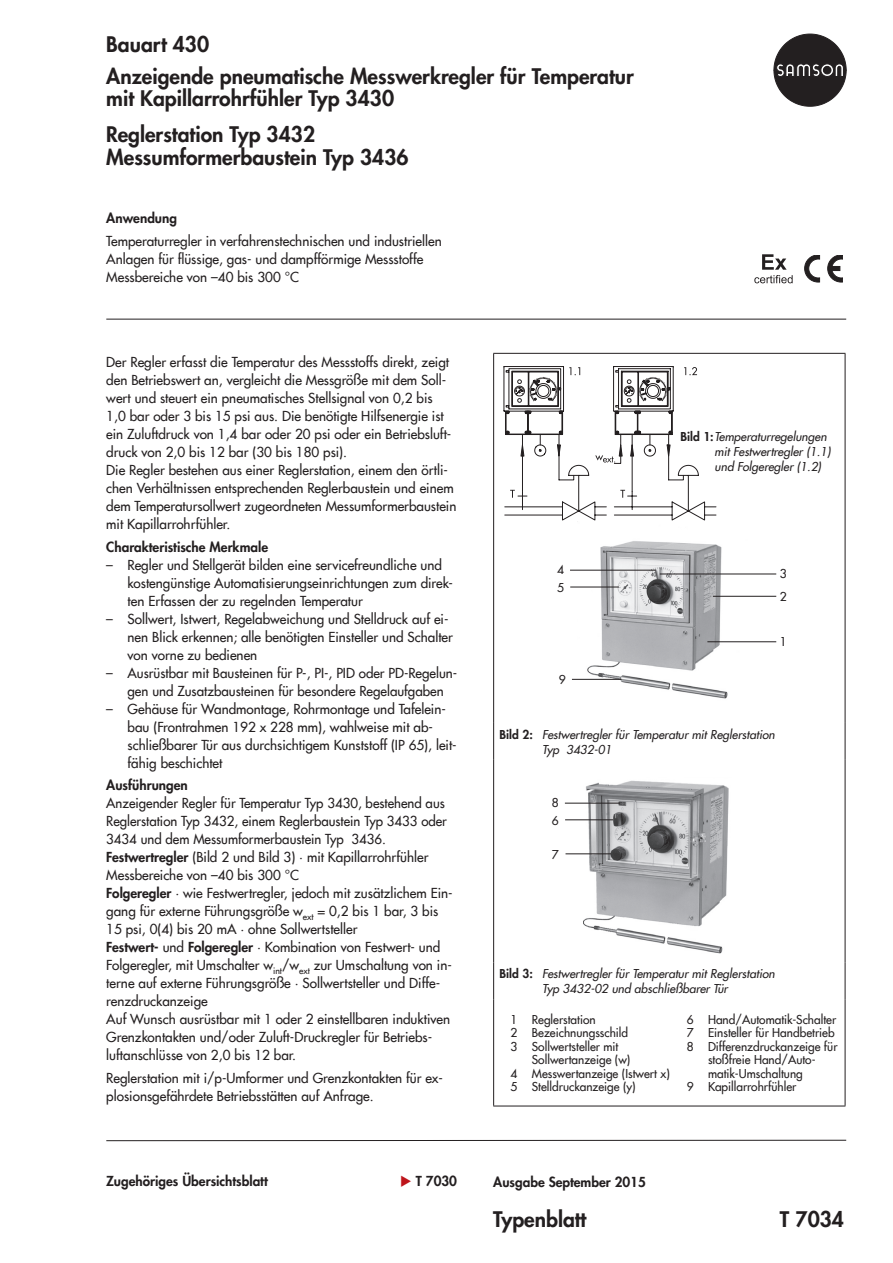
<style>
.page{position:relative;width:893px;height:1263px;background:#fff}
.page>*{position:absolute;margin:0;border:0;box-sizing:border-box;transform-origin:0 0}
.t1{font:800 21px/31.5px "Futura Com";color:#231f20}
.t2{font:500 13.5px/18px "Futura Com";color:#231f20}
.t3{font:800 13.5px "Futura Com";color:#231f20}
.t4{font:500 12px/23.1px "Futura Com";color:#231f20}
.t5{font:italic 500 12px/15px "Futura Com";color:#231f20}
.s1{font-family:"Futura";font-weight:400}
.s2{font-weight:800}
.s3{font-weight:800;font-style:normal}
.s4{color:#be151b}
</style>
<div class="page">
<svg style="left:774px;top:34px;width:72px;height:72px"></svg>
<hr style="left:106px;top:319px;width:740px;height:1px;background:#231f20">
<svg style="left:106px;top:1139px;width:741px;height:2px"></svg>
<svg style="left:805px;top:255px;width:15px;height:27px"></svg>
<svg style="left:828px;top:255px;width:15px;height:27px"></svg>
<div style="left:830px;top:266px;width:10px;height:5px;background:#231f20"></div>
<svg style="left:754px;top:254px;width:39px;height:29px"></svg>
<hr style="left:493px;top:353px;width:352px;height:1px;background:#231f20">
<hr style="left:493px;top:354px;width:1px;height:369px;background:#231f20">
<hr style="left:845px;top:354px;width:1px;height:369px;background:#231f20">
<hr style="left:493px;top:723px;width:1px;height:37px;background:#231f20">
<hr style="left:845px;top:723px;width:1px;height:37px;background:#231f20">
<hr style="left:493px;top:760px;width:1px;height:202px;background:#231f20">
<hr style="left:845px;top:760px;width:1px;height:202px;background:#231f20">
<hr style="left:493px;top:962px;width:1px;height:37px;background:#231f20">
<hr style="left:845px;top:962px;width:1px;height:37px;background:#231f20">
<hr style="left:493px;top:999px;width:1px;height:107px;background:#231f20">
<hr style="left:845px;top:999px;width:1px;height:107px;background:#231f20">
<hr style="left:493px;top:1106px;width:352px;height:1px;background:#231f20">
<svg style="left:503px;top:366px;width:214px;height:154px"></svg>
<img style="left:578px;top:541px;width:169px;height:158px">
<hr style="left:570px;top:570px;width:85px;height:1px;background:#231f20">
<hr style="left:660px;top:574px;width:116px;height:1px;background:#231f20">
<hr style="left:713px;top:596px;width:63px;height:1px;background:#231f20">
<hr style="left:707px;top:641px;width:69px;height:1px;background:#231f20">
<hr style="left:570px;top:587px;width:49px;height:1px;background:#231f20">
<hr style="left:572px;top:679px;width:49px;height:1px;background:#231f20">
<img style="left:583px;top:780px;width:146px;height:174px">
<hr style="left:565px;top:803px;width:55px;height:1px;background:#231f20">
<hr style="left:565px;top:819px;width:48px;height:1px;background:#231f20">
<hr style="left:565px;top:853px;width:46px;height:1px;background:#231f20">
<h1 class="t1" style="left:106px;top:28px;width:529px">Bauart 430<br>Anzeigende pneumatische Messwerkregler für Temperatur</h1>
<h1 class="t1" style="left:106px;top:79px;width:289px;line-height:36px">mit Kapillarrohrfühler Typ 3430<br>Reglerstation Typ 3432</h1>
<h1 class="t1" style="left:106px;top:140px;width:304px">Messumformerbaustein Typ 3436</h1>
<p class="t3" style="left:106px;top:208px;width:72px">Anwendung</p>
<p class="t2" style="left:106px;top:231px;width:337px">Temperaturregler in verfahrenstechnischen und industriellen<br>Anlagen für flüssige, gas- und dampfförmige Messstoffe<br>Messbereiche von –40 bis 300 °C</p>
<p class="t2" style="left:106px;top:352px;width:352px">Der Regler erfasst die Temperatur des Messstoffs direkt, zeigt den Betriebswert an, vergleicht die Messgröße mit dem Soll&shy;wert und steuert ein pneumatisches Stellsignal von 0,2 bis<br>1,0 bar oder 3 bis 15 psi aus. Die benötigte Hilfsenergie ist ein Zuluftdruck von 1,4 bar oder 20 psi oder ein Betriebsluft&shy;druck von 2,0 bis 12 bar (30 bis 180 psi).<br>Die Regler bestehen aus einer Reglerstation, einem den örtli&shy;chen Verhältnissen entsprechenden Reglerbaustein und einem dem Temperatursollwert zugeordneten Messumformerbaustein mit Kapillarrohrfühler.</p>
<p class="t3" style="left:106px;top:536px;width:163px">Charakteristische Merkmale</p>
<p class="t2" style="left:128px;top:555px;width:327px;text-indent:-21px"><span class="s1">–</span> Regler und Stellgerät bilden eine servicefreundliche und kostengünstige Automatisierungseinrichtungen zum direk&shy;ten Erfassen der zu regelnden Temperatur</p>
<p class="t2" style="left:128px;top:609px;width:327px;text-indent:-21px"><span class="s1">–</span> Sollwert, Istwert, Regelabweichung und Stelldruck auf ei&shy;nen Blick erkennen; alle benötigten Einsteller und Schalter von vorne zu bedienen</p>
<p class="t2" style="left:106px;top:663px;width:352px;text-align:center"><span class="s1">–</span> Ausrüstbar mit Bausteinen für P-, PI-, PID oder PD-Regelun&shy;gen und Zusatzbausteinen für besondere Regelaufgaben</p>
<p class="t2" style="left:128px;top:699px;width:331px;text-indent:-21px"><span class="s1">–</span> Gehäuse für Wandmontage, Rohrmontage und Tafelein&shy;bau (Frontrahmen 192 x 228 mm), wahlweise mit ab&shy;schließbarer Tür aus durchsichtigem Kunststoff (IP 65), leit&shy;fähig beschichtet</p>
<p class="t3" style="left:106px;top:775px;width:83px">Ausführungen</p>
<p class="t2" style="left:106px;top:793px;width:348px">Anzeigender Regler für Temperatur Typ 3430, bestehend aus Reglerstation Typ 3432, einem Reglerbaustein Typ 3433 oder 3434 und dem Messumformerbaustein Typ 3436.<br><span class="s2">Festwertregler</span> (Bild 2 und Bild 3) · mit Kapillarrohrfühler Messbereiche von –40 bis 300 °C<br><span class="s2">Folgeregler</span> · wie Festwertregler, jedoch mit zusätzlichem Ein&shy;gang für externe Führungsgröße w<sub>ext</sub> = 0,2 bis 1 bar, 3 bis 15 psi, 0(4) bis 20 mA · ohne Sollwertsteller<br><span class="s2">Festwert-</span> und <span class="s2">Folgeregler</span> · Kombination von Festwert- und Folgeregler, mit Umschalter w<sub>int</sub>/w<sub>ext</sub> zur Umschaltung von in&shy;terne auf externe Führungsgröße · Sollwertsteller und Diffe&shy;renzdruckanzeige<br>Auf Wunsch ausrüstbar mit 1 oder 2 einstellbaren induktiven Grenzkontakten und/oder Zuluft-Druckregler für Betriebs&shy;luftanschlüsse von 2,0 bis 12 bar.</p>
<p class="t2" style="left:106px;top:1068px;width:338px">Reglerstation mit i/p-Umformer und Grenzkontakten für ex&shy;plosionsgefährdete Betriebsstätten auf Anfrage.</p>
<p class="t5" style="left:715px;top:429px;width:118px;text-indent:-34px"><span class="s3">Bild 1:</span>Temperaturregelungen mit Festwertregler (1.1) und Folgeregler (1.2)</p>
<p class="t4" style="left:557px;top:557px;width:8px">4</p>
<p class="t4" style="left:780px;top:561px;width:8px">3<br>2</p>
<p class="t4" style="left:780px;top:630px;width:8px">1</p>
<p class="t4" style="left:557px;top:575px;width:8px">5</p>
<p class="t4" style="left:559px;top:668px;width:8px">9</p>
<p class="t5" style="left:542px;top:726px;width:234px;text-indent:-43px"><span class="s3">Bild 2:</span> Festwertregler für Temperatur mit Reglerstation<br>Typ 3432-01</p>
<p class="t4" style="left:552px;top:793px;width:8px;line-height:18px">8<br>6</p>
<p class="t4" style="left:552px;top:842px;width:8px">7</p>
<p class="t5" style="left:500px;top:966px;width:277px;text-align:center"><span class="s3">Bild 3:</span> Festwertregler für Temperatur mit Reglerstation<br>Typ 3432-02 und abschließbarer Tür</p>
<p class="t4" style="left:511px;top:1007px;width:87px">1 Reglerstation</p>
<p class="t4" style="left:511px;top:1020px;width:119px">2 Bezeichnungsschild</p>
<p class="t4" style="left:511px;top:1034px;width:109px">3 Sollwertsteller mit</p>
<p class="t4" style="left:532px;top:1047px;width:100px">Sollwertanzeige (w)</p>
<p class="t4" style="left:511px;top:1061px;width:161px">4 Messwertanzeige (Istwert x)</p>
<p class="t4" style="left:511px;top:1074px;width:127px">5 Stelldruckanzeige (y)</p>
<p class="t4" style="left:687px;top:1007px;width:151px">6 Hand/Automatik-Schalter</p>
<p class="t4" style="left:687px;top:1020px;width:149px">7 Einsteller für Handbetrieb</p>
<p class="t4" style="left:687px;top:1034px;width:152px">8 Differenzdruckanzeige für</p>
<p class="t4" style="left:708px;top:1047px;width:109px">stoßfreie Hand/Auto-</p>
<p class="t4" style="left:708px;top:1061px;width:96px">matik-Umschaltung</p>
<p class="t4" style="left:687px;top:1074px;width:111px">9 Kapillarrohrfühler</p>
<p class="t3" style="left:106px;top:1171px;width:163px">Zugehöriges Übersichtsblatt</p>
<p class="t3" style="left:400px;top:1171px;width:58px"><span class="s4">◆</span> T 7030</p>
<p class="t3" style="left:493px;top:1172px;width:154px">Ausgabe September 2015</p>
<h1 class="t1" style="left:493px;top:1203px;width:95px">Typenblatt</h1>
<h1 class="t1" style="left:780px;top:1203px;width:66px">T 7034</h1>
</div>
